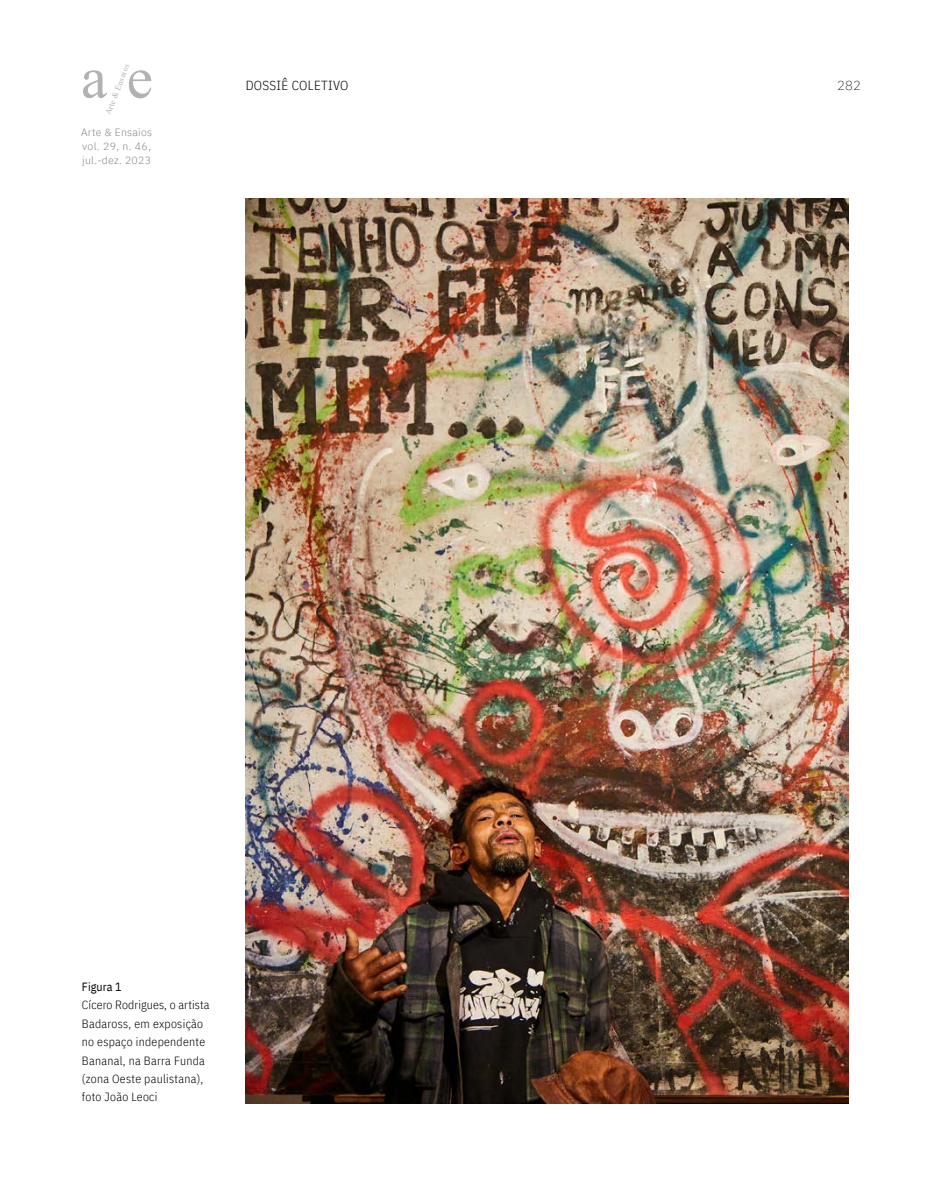
<style>
.page{position:relative;width:943px;height:1191px;background:#fff}
.page>*{position:absolute;margin:0;border:0;box-sizing:border-box;transform-origin:0 0}
.t1{font:59.15px "Times New Roman";color:#b3b2b2}
.t2{font:300 13.12px "IBM Plex Sans Cond";letter-spacing:.025em;color:#000}
.t3{font:200 13.12px "IBM Plex Sans";color:#000}
.t4{font:300 11.9px/18.4px "IBM Plex Sans Cond";letter-spacing:.025em;color:#000}
.t5{font:11.9px "IBM Plex Sans Cond";letter-spacing:.01em;color:#000}
.t6{font:300 10.5px/14px "IBM Plex Sans";letter-spacing:.025em;color:#878787;text-align:justify}
.t7{font:8.4px "Times New Roman";color:#b3b2b2}
</style>
<div class="page">
<img style="left:246px;top:198px;width:602px;height:905px">
<p class="t7" style="left:102px;top:112px;width:55px;rotate:-69deg">Arte &amp; Ensaios</p>
<p class="t6" style="left:81px;top:125px;width:72px">Arte &amp; Ensaios vol. 29, n. 46, jul.-dez. 2023</p>
<h1 class="t1" style="left:81px;top:36px;width:73px">a e</h1>
<p class="t2" style="left:246px;top:75px;width:104px">DOSSIÊ COLETIVO</p>
<p class="t3" style="left:837px;top:75px;width:25px">282</p>
<p class="t5" style="left:82px;top:977px;width:41px">Figura 1</p>
<p class="t4" style="left:82px;top:995px;width:129px">Cícero Rodrigues, o artista<br>Badaross, em exposição no espaço independente<br>Bananal, na Barra Funda (zona Oeste paulistana), foto João Leoci</p>
</div>
